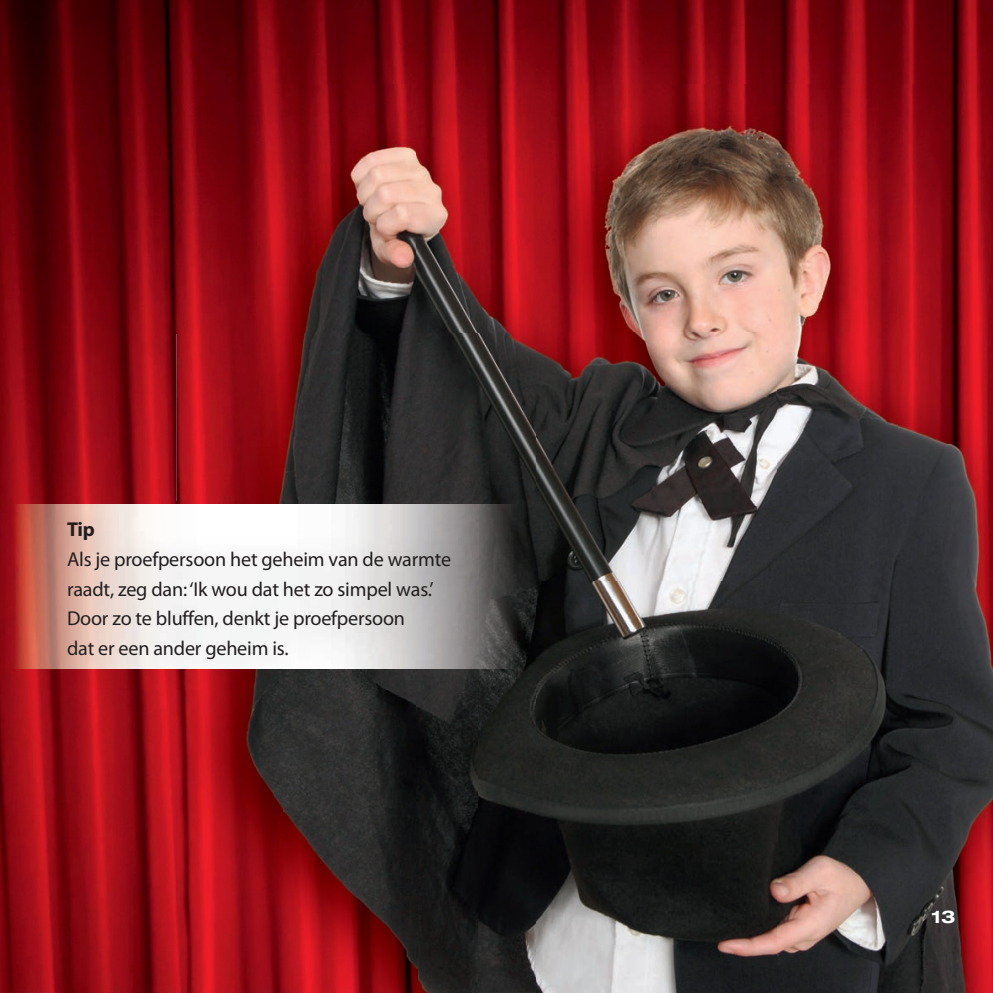
<style>
.page{position:relative;width:993px;height:993px;background:#fff}
.page>*{position:absolute;margin:0;border:0;box-sizing:border-box;transform-origin:0 0}
.t1{font:20.12px/29.8px "Myriad Pro";letter-spacing:-.01em;color:#231f20}
.t2{font:700 20.12px "Myriad Pro";color:#231f20}
.t3{font:700 expanded 17.5px "Helvetica Neue LT Std";color:#fff}
</style>
<div class="page">
<img style="left:0;top:0;width:179px;height:526px">
<img style="left:179px;top:0;width:813px;height:84px">
<img style="left:0;top:526px;width:59px;height:466px">
<img style="left:59px;top:689px;width:417px;height:303px">
<img style="left:177px;top:84px;width:720px;height:248px">
<img style="left:897px;top:84px;width:95px;height:908px">
<img style="left:177px;top:332px;width:359px;height:187px">
<img style="left:536px;top:332px;width:361px;height:660px">
<img style="left:476px;top:519px;width:61px;height:473px">
<img style="left:12px;top:505px;width:504px;height:163px">
<img style="left:45px;top:501px;width:433px;height:4px">
<img style="left:45px;top:668px;width:433px;height:21px">
<p class="t2" style="left:67px;top:521px;width:29px">Tip</p>
<p class="t1" style="left:67px;top:545px;width:385px">Als je proefpersoon het geheim van de warmte raadt, zeg dan: ‘Ik wou dat het zo simpel was.’ Door zo te bluffen, denkt je proefpersoon<br>dat er een ander geheim is.</p>
<p class="t3" style="left:931px;top:906px;width:26px">13</p>
</div>
